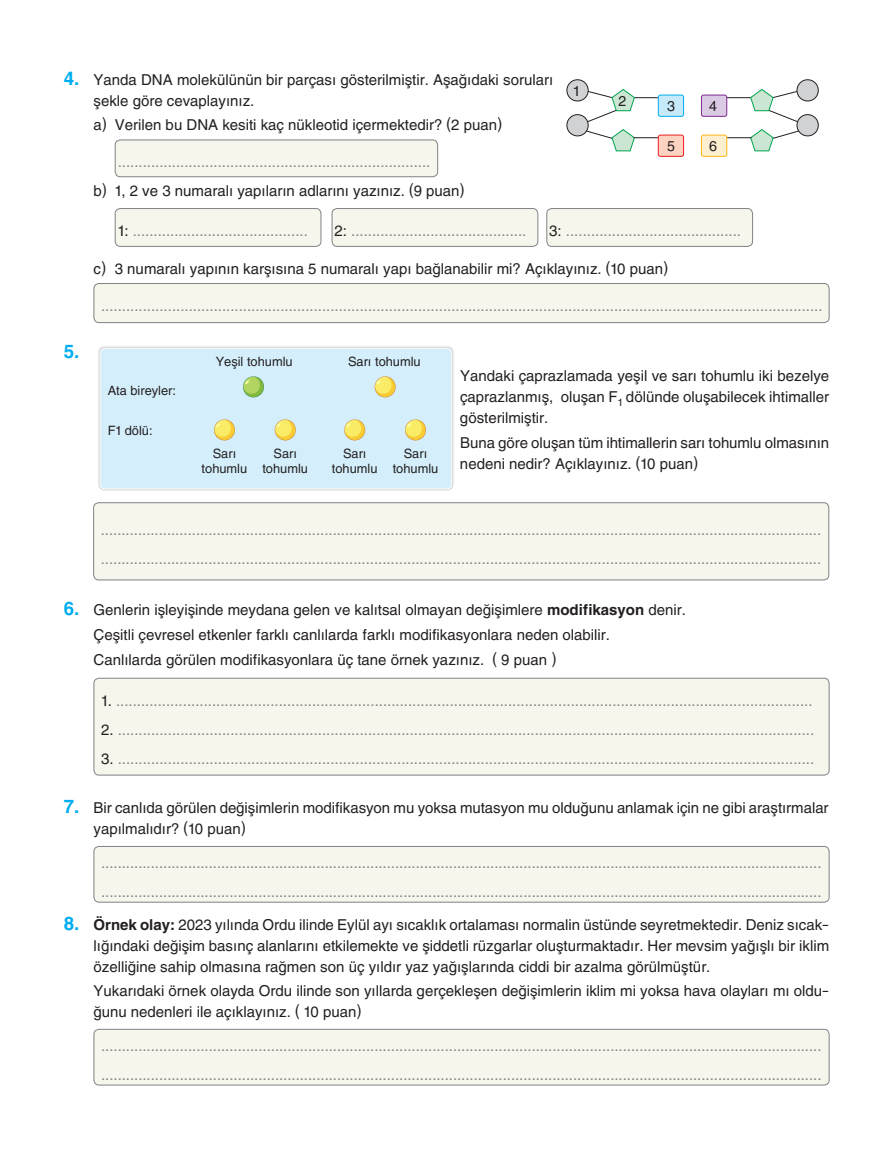
<style>
.page{position:relative;width:893px;height:1170px;background:#fff}
.page>*{position:absolute;margin:0;border:0;box-sizing:border-box;transform-origin:0 0}
.t1{font:700 18.75px "yargi Helvetica";color:#00aeef}
.t2{font:15px/29.2px "CANT Adahelvetica";color:#808285}
.t3{font:15px/21px "CANT Adahelvetica";color:#231f20}
.t4{font:14.25px "CANT Adahelvetica";color:#231f20}
.t5{font:12.9px/15.5px "CANT Adahelvetica";color:#231f20;text-align:center}
.s1{font-family:"yargi Helvetica";font-weight:700;font-size:18.75px;color:#00aeef}
.s2{color:#231f20}
.s3{font-weight:700}
</style>
<div class="page">
<div style="left:567px;top:80px;width:21px;height:21px;background:#d1d2d4;border-radius:50%"></div>
<div style="left:567px;top:79px;width:21px;height:22px;border:1px solid #231f20;border-radius:50%"></div>
<div style="left:567px;top:115px;width:21px;height:21px;background:#d1d2d4;border-radius:50%"></div>
<div style="left:567px;top:114px;width:21px;height:22px;border:1px solid #231f20;border-radius:50%"></div>
<svg style="left:584px;top:89px;width:75px;height:34px"></svg>
<div style="left:658px;top:95px;width:26px;height:21px;background:#c6eafa;border-radius:2px"></div>
<div style="left:658px;top:95px;width:26px;height:21px;border:1px solid #00aeef;border-radius:2px"></div>
<svg style="left:583px;top:129px;width:76px;height:22px"></svg>
<div style="left:658px;top:135px;width:26px;height:21px;background:#fcd2c0;border-radius:2px"></div>
<div style="left:658px;top:135px;width:26px;height:21px;border:1px solid #ee1d23;border-radius:2px"></div>
<div style="left:797px;top:80px;width:21px;height:21px;background:#d1d2d4;border-radius:50%"></div>
<div style="left:797px;top:79px;width:21px;height:22px;border:1px solid #231f20;border-radius:50%"></div>
<div style="left:797px;top:115px;width:21px;height:21px;background:#d1d2d4;border-radius:50%"></div>
<div style="left:797px;top:114px;width:21px;height:22px;border:1px solid #231f20;border-radius:50%"></div>
<svg style="left:726px;top:89px;width:75px;height:34px"></svg>
<div style="left:701px;top:95px;width:26px;height:21px;background:#dacae3;border-radius:2px"></div>
<div style="left:701px;top:95px;width:26px;height:21px;border:1px solid #802990;border-radius:2px"></div>
<svg style="left:726px;top:129px;width:76px;height:22px"></svg>
<div style="left:701px;top:135px;width:26px;height:21px;background:#feefd0;border-radius:2px"></div>
<div style="left:701px;top:135px;width:26px;height:21px;border:1px solid #fcb814;border-radius:2px"></div>
<div style="left:115px;top:140px;width:323px;height:37px;background:#f6f6ec;border-radius:5px"></div>
<div style="left:115px;top:140px;width:323px;height:37px;border:1px solid #808285;border-radius:5px"></div>
<div style="left:115px;top:208px;width:206px;height:38px;background:#f6f6ec;border-radius:5px"></div>
<div style="left:115px;top:208px;width:206px;height:39px;border:1px solid #808285;border-radius:5px"></div>
<div style="left:332px;top:208px;width:206px;height:38px;background:#f6f6ec;border-radius:5px"></div>
<div style="left:332px;top:208px;width:206px;height:39px;border:1px solid #808285;border-radius:5px"></div>
<div style="left:547px;top:208px;width:206px;height:38px;background:#f6f6ec;border-radius:5px"></div>
<div style="left:546px;top:208px;width:207px;height:39px;border:1px solid #808285;border-radius:5px"></div>
<div style="left:94px;top:283px;width:735px;height:39px;background:#f6f6ec;border-radius:5px"></div>
<div style="left:94px;top:283px;width:735px;height:40px;border:1px solid #808285;border-radius:5px"></div>
<img style="left:98px;top:346px;width:356px;height:145px">
<div style="left:100px;top:348px;width:352px;height:141px;background:#d4effb;border-radius:5px"></div>
<div style="left:100px;top:348px;width:352px;height:141px;border:1px solid #fff;border-radius:5px"></div>
<svg style="left:375px;top:376px;width:21px;height:21px"></svg>
<svg style="left:214px;top:419px;width:21px;height:21px"></svg>
<svg style="left:243px;top:376px;width:21px;height:21px"></svg>
<svg style="left:275px;top:419px;width:21px;height:21px"></svg>
<svg style="left:344px;top:419px;width:21px;height:21px"></svg>
<svg style="left:405px;top:419px;width:21px;height:21px"></svg>
<div style="left:94px;top:502px;width:735px;height:78px;background:#f6f6ec;border-radius:5px"></div>
<div style="left:93px;top:502px;width:736px;height:78px;border:1px solid #808285;border-radius:5px"></div>
<div style="left:94px;top:678px;width:735px;height:97px;background:#f6f6ec;border-radius:5px"></div>
<div style="left:94px;top:677px;width:735px;height:98px;border:1px solid #808285;border-radius:5px"></div>
<div style="left:94px;top:846px;width:735px;height:56px;background:#f6f6ec;border-radius:5px"></div>
<div style="left:94px;top:846px;width:735px;height:56px;border:1px solid #808285;border-radius:5px"></div>
<div style="left:94px;top:1029px;width:735px;height:55px;background:#f6f6ec;border-radius:5px"></div>
<div style="left:94px;top:1028px;width:735px;height:57px;border:1px solid #808285;border-radius:5px"></div>
<p class="t3" style="left:94px;top:67px;width:461px;text-indent:-30px"><span class="s1">4.</span> Yanda DNA molekülünün bir parçası gösterilmiştir. Aşağıdaki soruları şekle göre cevaplayınız.</p>
<p class="t3" style="left:94px;top:113px;width:410px">a) Verilen bu DNA kesiti kaç nükleotid içermektedir? (2 puan)</p>
<p class="t2" style="left:118px;top:145px;width:314px">...........................................................................</p>
<p class="t3" style="left:94px;top:179px;width:373px">b) 1, 2 ve 3 numaralı yapıların adlarını yazınız. (9 puan)</p>
<p class="t2" style="left:118px;top:214px;width:192px"><span class="s2">1:</span> ..........................................</p>
<p class="t2" style="left:335px;top:214px;width:193px"><span class="s2">2:</span> ..........................................</p>
<p class="t2" style="left:549px;top:214px;width:193px"><span class="s2">3:</span> ..........................................</p>
<p class="t3" style="left:94px;top:256px;width:576px">c) 3 numaralı yapının karşısına 5 numaralı yapı bağlanabilir mi? Açıklayınız. (10 puan)</p>
<p class="t2" style="left:101px;top:290px;width:723px">.............................................................................................................................................................................</p>
<p class="t1" style="left:64px;top:341px;width:17px">5.</p>
<p class="t5" style="left:216px;top:352px;width:78px">Yeşil tohumlu</p>
<p class="t5" style="left:108px;top:381px;width:70px">Ata bireyler:</p>
<p class="t5" style="left:108px;top:421px;width:46px">F1 dölü:</p>
<p class="t4" style="left:573px;top:80px;width:8px">1</p>
<p class="t4" style="left:618px;top:90px;width:9px">2</p>
<p class="t4" style="left:709px;top:95px;width:9px">4</p>
<p class="t4" style="left:667px;top:95px;width:9px">3</p>
<p class="t4" style="left:667px;top:135px;width:9px">5</p>
<p class="t4" style="left:709px;top:135px;width:9px">6</p>
<p class="t5" style="left:348px;top:352px;width:74px">Sarı tohumlu</p>
<p class="t3" style="left:460px;top:364px;width:371px;text-align:justify">Yandaki çaprazlamada yeşil ve sarı tohumlu iki bezelye çaprazlanmış, oluşan F<sub>1</sub> dölünde oluşabilecek ihtimaller gösterilmiştir.</p>
<p class="t3" style="left:460px;top:430px;width:371px">Buna göre oluşan tüm ihtimallerin sarı tohumlu olmasının nedeni nedir? Açıklayınız. (10 puan)</p>
<p class="t5" style="left:202px;top:444px;width:47px">Sarı tohumlu</p>
<p class="t5" style="left:262px;top:444px;width:47px">Sarı tohumlu</p>
<p class="t5" style="left:332px;top:444px;width:47px">Sarı tohumlu</p>
<p class="t5" style="left:393px;top:444px;width:47px">Sarı tohumlu</p>
<p class="t2" style="left:101px;top:513px;width:722px">.............................................................................................................................................................................. ..............................................................................................................................................................................</p>
<p class="t3" style="left:94px;top:596px;width:594px;line-height:25px;text-indent:-30px"><span class="s1">6.</span> Genlerin işleyişinde meydana gelen ve kalıtsal olmayan değişimlere <span class="s3">modifikasyon</span> denir.<br>Çeşitli çevresel etkenler farklı canlılarda farklı modifikasyonlara neden olabilir.<br>Canlılarda görülen modifikasyonlara üç tane örnek yazınız. ( 9 puan )</p>
<p class="t2" style="left:101px;top:684px;width:713px"><span class="s2">1.</span> .......................................................................................................................................................................</p>
<p class="t2" style="left:101px;top:713px;width:715px"><span class="s2">2.</span> .......................................................................................................................................................................</p>
<p class="t2" style="left:101px;top:742px;width:715px"><span class="s2">3.</span> .......................................................................................................................................................................</p>
<p class="t3" style="left:94px;top:795px;width:737px;text-indent:-30px"><span class="s1">7.</span> Bir canlıda görülen değişimlerin modifikasyon mu yoksa mutasyon mu olduğunu anlamak için ne gibi araştırmalar yapılmalıdır? (10 puan)</p>
<p class="t2" style="left:101px;top:846px;width:722px">.............................................................................................................................................................................. ..............................................................................................................................................................................</p>
<p class="t3" style="left:94px;top:912px;width:737px;text-align:justify;text-indent:-30px"><span class="s1">8.</span> <span class="s3">Örnek olay:</span> 2023 yılında Ordu ilinde Eylül ayı sıcaklık ortalaması normalin üstünde seyretmektedir. Deniz sıcak&shy;lığındaki değişim basınç alanlarını etkilemekte ve şiddetli rüzgarlar oluşturmaktadır. Her mevsim yağışlı bir iklim özelliğine sahip olmasına rağmen son üç yıldır yaz yağışlarında ciddi bir azalma görülmüştür.</p>
<p class="t3" style="left:93px;top:978px;width:737px">Yukarıdaki örnek olayda Ordu ilinde son yıllarda gerçekleşen değişimlerin iklim mi yoksa hava olayları mı oldu&shy;ğunu nedenleri ile açıklayınız. ( 10 puan)</p>
<p class="t2" style="left:101px;top:1029px;width:722px">.............................................................................................................................................................................. ..............................................................................................................................................................................</p>
</div>
